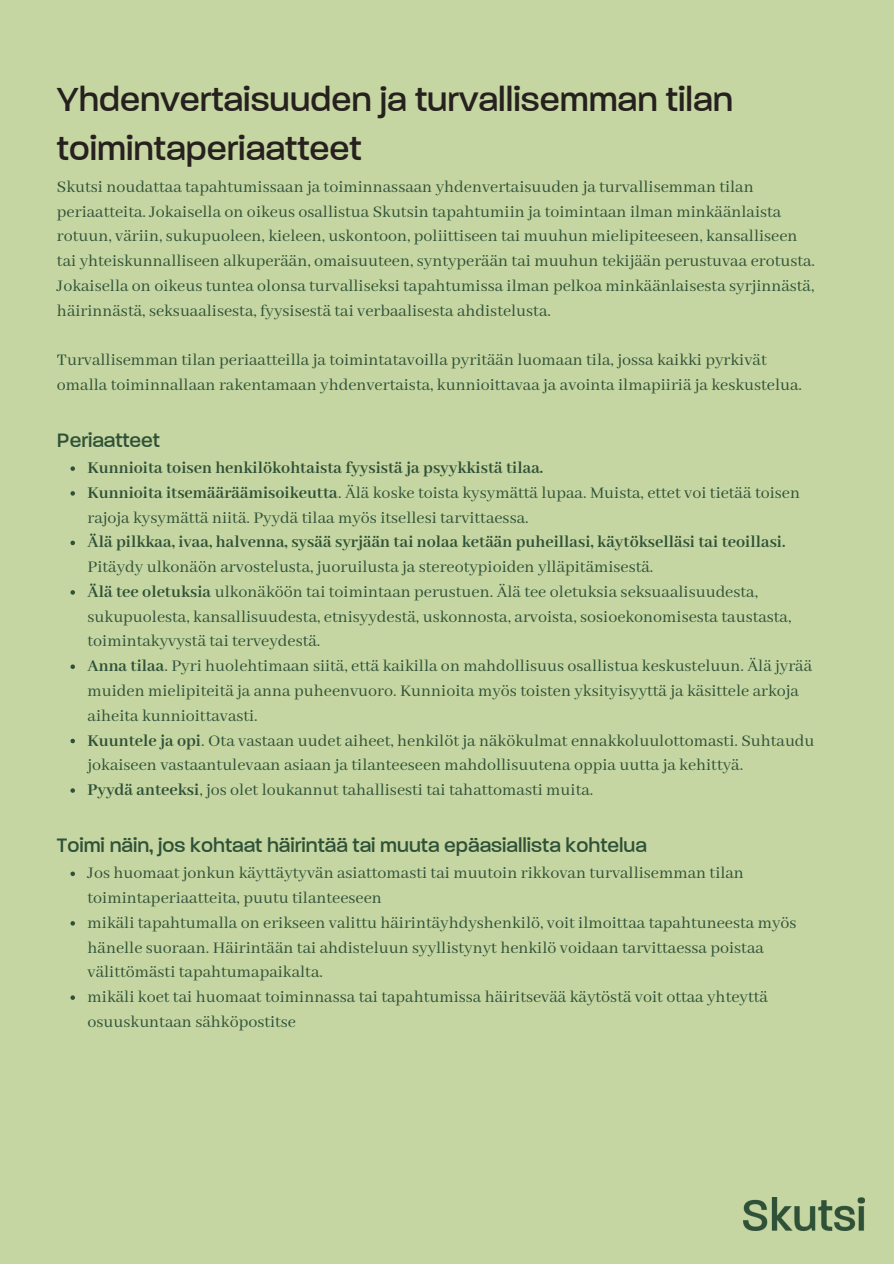
<style>
.page{position:relative;width:894px;height:1264px;background:#fff}
.page>*{position:absolute;margin:0;border:0;box-sizing:border-box;transform-origin:0 0}
.t1{font:500 36px/49.5px "Paralucent";color:#26211e}
.t2{font:500 21px "Paralucent";color:#2f5138}
.t3{font:18px/24.8px "Abhaya Libre";color:#2f5138}
.t4{font:700 18px/24.8px "Abhaya Libre";color:#2f5138}
.s1{font-weight:700}
.s2{font-weight:400}
</style>
<div class="page">
<div style="left:0;top:0;width:893px;height:1263px;background:#c6d6a2"></div>
<svg style="left:70px;top:466px;width:5px;height:5px"></svg>
<svg style="left:70px;top:491px;width:5px;height:4px"></svg>
<svg style="left:70px;top:540px;width:5px;height:5px"></svg>
<svg style="left:70px;top:590px;width:5px;height:4px"></svg>
<svg style="left:70px;top:664px;width:5px;height:5px"></svg>
<svg style="left:70px;top:738px;width:5px;height:5px"></svg>
<svg style="left:70px;top:788px;width:5px;height:4px"></svg>
<svg style="left:70px;top:871px;width:5px;height:5px"></svg>
<svg style="left:70px;top:921px;width:5px;height:4px"></svg>
<svg style="left:70px;top:995px;width:5px;height:4px"></svg>
<img style="left:743px;top:1197px;width:121px;height:33px">
<p class="t1" style="left:57px;top:76px;width:677px">Yhdenvertaisuuden ja turvallisemman tilan toimintaperiaatteet</p>
<p class="t3" style="left:57px;top:175px;width:759px">Skutsi noudattaa tapahtumissaan ja toiminnassaan yhdenvertaisuuden ja turvallisemman tilan periaatteita. Jokaisella on oikeus osallistua Skutsin tapahtumiin ja toimintaan ilman minkäänlaista rotuun, väriin, sukupuoleen, kieleen, uskontoon, poliittiseen tai muuhun mielipiteeseen, kansalliseen tai yhteiskunnalliseen alkuperään, omaisuuteen, syntyperään tai muuhun tekijään perustuvaa erotusta.</p>
<p class="t3" style="left:57px;top:274px;width:758px">Jokaisella on oikeus tuntea olonsa turvalliseksi tapahtumissa ilman pelkoa minkäänlaisesta syrjinnästä, häirinnästä, seksuaalisesta, fyysisestä tai verbaalisesta ahdistelusta.</p>
<p class="t3" style="left:57px;top:348px;width:746px">Turvallisemman tilan periaatteilla ja toimintatavoilla pyritään luomaan tila, jossa kaikki pyrkivät omalla toiminnallaan rakentamaan yhdenvertaista, kunnioittavaa ja avointa ilmapiiriä ja keskustelua.</p>
<p class="t2" style="left:57px;top:431px;width:104px">Periaatteet</p>
<p class="t4" style="left:88px;top:456px;width:457px">Kunnioita toisen henkilökohtaista fyysistä ja psyykkistä tilaa.</p>
<p class="t3" style="left:88px;top:481px;width:713px"><span class="s1">Kunnioita itsemääräämisoikeutta</span>. Älä koske toista kysymättä lupaa. Muista, ettet voi tietää toisen rajoja kysymättä niitä. Pyydä tilaa myös itsellesi tarvittaessa.</p>
<p class="t4" style="left:88px;top:530px;width:699px">Älä pilkkaa, ivaa, halvenna, sysää syrjään tai nolaa ketään puheillasi, käytökselläsi tai teoillasi.<br><span class="s2">Pitäydy ulkonäön arvostelusta, juoruilusta ja stereotypioiden ylläpitämisestä.</span></p>
<p class="t3" style="left:88px;top:580px;width:705px"><span class="s1">Älä tee oletuksia</span> ulkonäköön tai toimintaan perustuen. Älä tee oletuksia seksuaalisuudesta, sukupuolesta, kansallisuudesta, etnisyydestä, uskonnosta, arvoista, sosioekonomisesta taustasta, toimintakyvystä tai terveydestä.</p>
<p class="t3" style="left:88px;top:654px;width:726px"><span class="s1">Anna tilaa</span>. Pyri huolehtimaan siitä, että kaikilla on mahdollisuus osallistua keskusteluun. Älä jyrää muiden mielipiteitä ja anna puheenvuoro. Kunnioita myös toisten yksityisyyttä ja käsittele arkoja aiheita kunnioittavasti.</p>
<p class="t3" style="left:88px;top:728px;width:728px"><span class="s1">Kuuntele ja opi</span>. Ota vastaan uudet aiheet, henkilöt ja näkökulmat ennakkoluulottomasti. Suhtaudu jokaiseen vastaantulevaan asiaan ja tilanteeseen mahdollisuutena oppia uutta ja kehittyä.</p>
<p class="t3" style="left:88px;top:778px;width:507px"><span class="s1">Pyydä anteeksi</span>, jos olet loukannut tahallisesti tai tahattomasti muita.</p>
<p class="t2" style="left:57px;top:836px;width:591px">Toimi näin, jos kohtaat häirintää tai muuta epäasiallista kohtelua</p>
<p class="t3" style="left:88px;top:861px;width:657px">Jos huomaat jonkun käyttäytyvän asiattomasti tai muutoin rikkovan turvallisemman tilan toimintaperiaatteita, puutu tilanteeseen</p>
<p class="t3" style="left:88px;top:911px;width:710px">mikäli tapahtumalla on erikseen valittu häirintäyhdyshenkilö, voit ilmoittaa tapahtuneesta myös hänelle suoraan. Häirintään tai ahdisteluun syyllistynyt henkilö voidaan tarvittaessa poistaa välittömästi tapahtumapaikalta.</p>
<p class="t3" style="left:88px;top:985px;width:681px">mikäli koet tai huomaat toiminnassa tai tapahtumissa häiritsevää käytöstä voit ottaa yhteyttä osuuskuntaan sähköpostitse</p>
</div>
